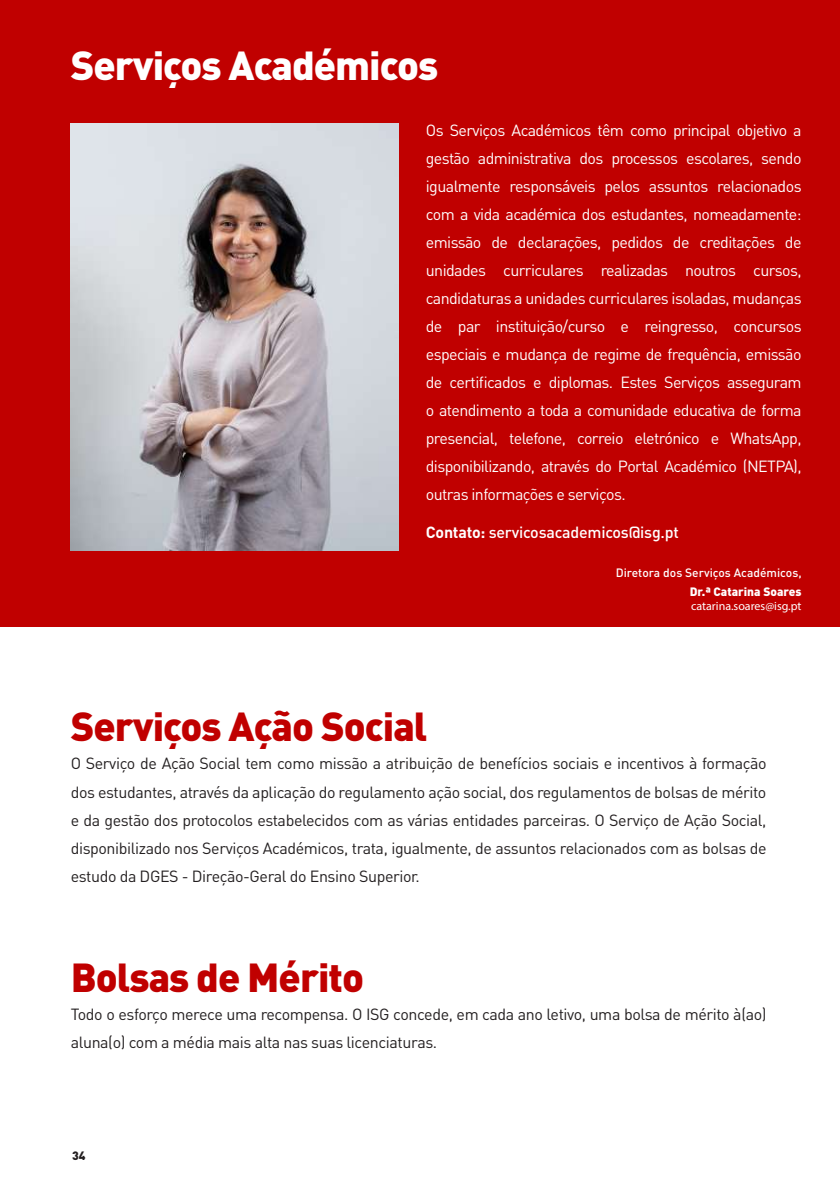
<style>
.page{position:relative;width:840px;height:1191px;background:#fff}
.page>*{position:absolute;margin:0;border:0;box-sizing:border-box;transform-origin:0 0}
.t1{font:900 40px "DIN Pro";letter-spacing:-.025em;color:#c00000}
.t2{font:900 40px "DIN Pro";letter-spacing:-.025em;color:#fff}
.t3{font:16px/28px "DIN Pro";letter-spacing:-.035em;color:#fff;text-align:justify}
.t4{font:16px/28px "DIN Pro";letter-spacing:-.025em;color:#231f20;text-align:justify}
.t5{font:500 16px "DIN Pro";letter-spacing:-.015em;color:#fff}
.t6{font:500 12px "DIN Pro";color:#fff}
.t7{font:12px "Myriad Pro";color:#fff}
.t8{font:900 12px "DIN Pro";color:#fff}
.t9{font:900 12px "DIN Pro";color:#231f20}
.s1{font-weight:700}
</style>
<div class="page">
<div style="left:0;top:0;width:839px;height:626px;background:#c00000"></div>
<img style="left:71px;top:123px;width:327px;height:427px">
<h1 class="t2" style="left:71px;top:38px;width:369px">Serviços Académicos</h1>
<p class="t3" style="left:425px;top:115px;width:377px">Os Serviços Académicos têm como principal objetivo a gestão administrativa dos processos escolares, sendo igualmente responsáveis pelos assuntos relacionados com a vida académica dos estudantes, nomeadamente: emissão de declarações, pedidos de creditações de unidades curriculares realizadas noutros cursos, candidaturas a unidades curriculares isoladas, mudanças de par instituição/curso e reingresso, concursos especiais e mudança de regime de frequência, emissão de certificados e diplomas. Estes Serviços asseguram o atendimento a toda a comunidade educativa de forma presencial, telefone, correio eletrónico e WhatsApp, disponibilizando, através do Portal Académico (NETPA), outras informações e serviços.</p>
<p class="t5" style="left:425px;top:521px;width:254px"><span class="s1">Contato:</span> servicosacademicos@isg.pt</p>
<p class="t6" style="left:615px;top:564px;width:187px">Diretora dos Serviços Académicos,</p>
<p class="t8" style="left:689px;top:583px;width:113px">Dr.ª Catarina Soares</p>
<p class="t7" style="left:690px;top:599px;width:112px">catarina.soares@isg.pt</p>
<h1 class="t1" style="left:71px;top:700px;width:358px">Serviços Ação Social</h1>
<p class="t4" style="left:71px;top:749px;width:697px">O Serviço de Ação Social tem como missão a atribuição de benefícios sociais e incentivos à formação dos estudantes, através da aplicação do regulamento ação social, dos regulamentos de bolsas de mérito e da gestão dos protocolos estabelecidos com as várias entidades parceiras. O Serviço de Ação Social, disponibilizado nos Serviços Académicos, trata, igualmente, de assuntos relacionados com as bolsas de estudo da DGES - Direção-Geral do Ensino Superior.</p>
<h1 class="t1" style="left:71px;top:950px;width:294px">Bolsas de Mérito</h1>
<p class="t4" style="left:71px;top:999px;width:697px">Todo o esforço merece uma recompensa. O ISG concede, em cada ano letivo, uma bolsa de mérito à(ao) aluna(o) com a média mais alta nas suas licenciaturas.</p>
<p class="t9" style="left:72px;top:1147px;width:15px">34</p>
</div>
